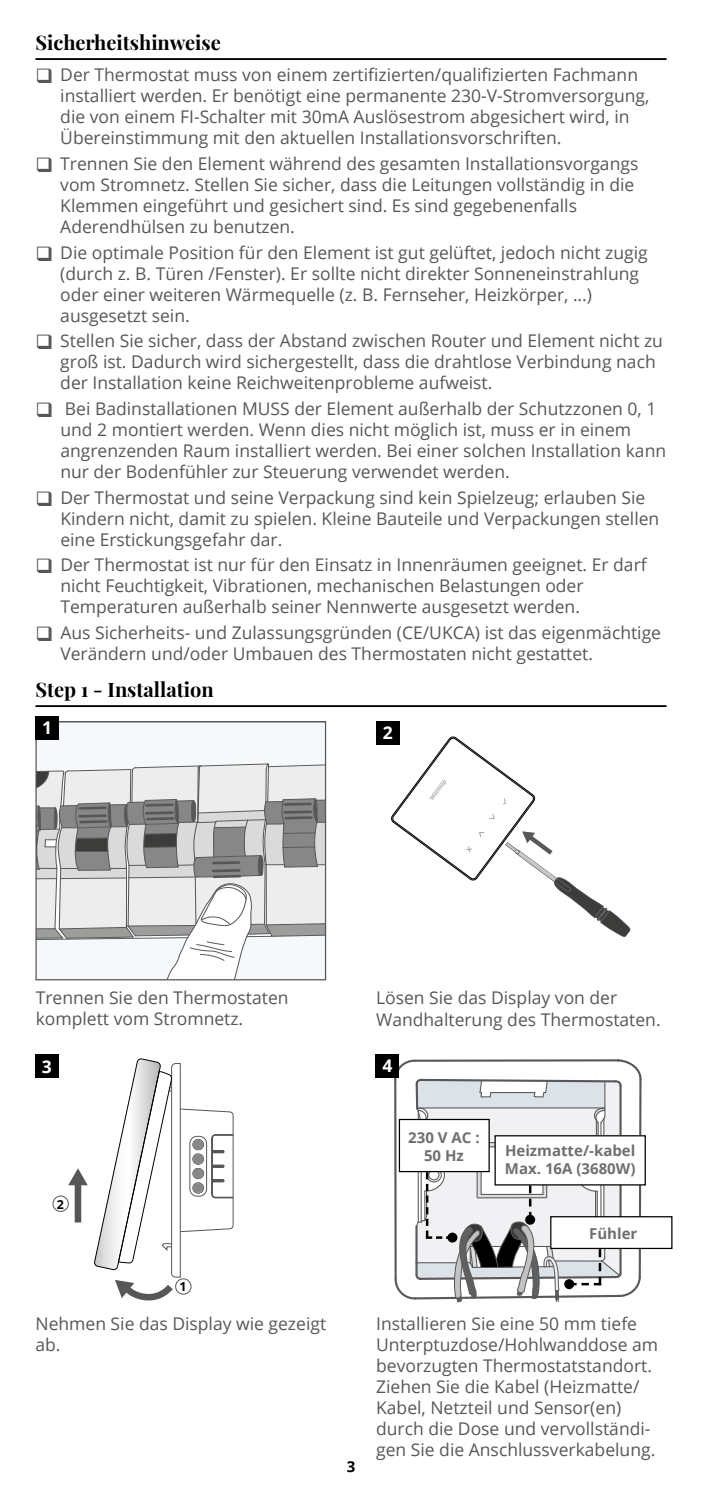
<style>
.page{position:relative;width:702px;height:1489px;background:#fff}
.page>*{position:absolute;margin:0;border:0;box-sizing:border-box;transform-origin:0 0}
.t1{font:700 20px "Playfair Display";color:#000}
.t2{font:17.5px/21px "Open Sans";color:#575756}
.t3{font:700 17.5px "Open Sans";color:#fff}
.t4{font:700 15px/18px "Open Sans";color:#706f6f;text-align:center}
.t5{font:700 15px "Open Sans";color:#000}
.t6{font:700 12.5px "Open Sans";color:#000}
</style>
<div class="page">
<hr style="left:35px;top:58px;width:631px;height:2px;background:#000">
<hr style="left:35px;top:705px;width:631px;height:2px;background:#000">
<svg style="left:37px;top:739px;width:287px;height:239px"></svg>
<div style="left:35px;top:721px;width:291px;height:259px;border:1px solid #575756"></div>
<svg style="left:68px;top:1168px;width:20px;height:17px"></svg>
<div style="left:75px;top:1182px;width:6px;height:40px;background:#575756"></div>
<svg style="left:94px;top:1058px;width:140px;height:243px"></svg>
<div style="left:53px;top:1195px;width:16px;height:16px;border:1px solid #575756;border-radius:50%"></div>
<div style="left:175px;top:1278px;width:16px;height:16px;border:1px solid #575756;border-radius:50%"></div>
<svg style="left:391px;top:736px;width:240px;height:201px"></svg>
<div style="left:36px;top:716px;width:23px;height:23px;background:#000"></div>
<div style="left:35px;top:1054px;width:24px;height:23px;background:#000"></div>
<div style="left:376px;top:721px;width:23px;height:23px;background:#000"></div>
<div style="left:376px;top:1053px;width:23px;height:24px;background:#000"></div>
<div style="left:550px;top:1215px;width:122px;height:33px;border:1px solid #000"></div>
<svg style="left:393px;top:1059px;width:249px;height:244px"></svg>
<div style="left:447px;top:1232px;width:10px;height:10px;background:#000;border-radius:50%"></div>
<p class="t1" style="left:35px;top:27px;width:187px">Sicherheitshinweise</p>
<p class="t2" style="left:60px;top:64px;width:590px">Der Thermostat muss von einem zertifizierten/qualifizierten Fachmann installiert werden. Er benötigt eine permanente 230-V-Stromversorgung, die von einem FI-Schalter mit 30mA Auslösestrom abgesichert wird, in Übereinstimmung mit den aktuellen Installationsvorschriften.</p>
<p class="t2" style="left:60px;top:153px;width:579px">Trennen Sie den Element während des gesamten Installationsvorgangs vom Stromnetz. Stellen Sie sicher, dass die Leitungen vollständig in die Klemmen eingeführt und gesichert sind. Es sind gegebenenfalls Aderendhülsen zu benutzen.</p>
<p class="t2" style="left:60px;top:241px;width:589px">Die optimale Position für den Element ist gut gelüftet, jedoch nicht zugig (durch z. B. Türen /Fenster). Er sollte nicht direkter Sonneneinstrahlung oder einer weiteren Wärmequelle (z. B. Fernseher, Heizkörper, ...) ausgesetzt sein.</p>
<p class="t2" style="left:60px;top:330px;width:604px">Stellen Sie sicher, dass der Abstand zwischen Router und Element nicht zu groß ist. Dadurch wird sichergestellt, dass die drahtlose Verbindung nach der Installation keine Reichweitenprobleme aufweist.</p>
<p class="t2" style="left:60px;top:397px;width:607px">Bei Badinstallationen MUSS der Element außerhalb der Schutzzonen 0, 1 und 2 montiert werden. Wenn dies nicht möglich ist, muss er in einem angrenzenden Raum installiert werden. Bei einer solchen Installation kann nur der Bodenfühler zur Steuerung verwendet werden.</p>
<p class="t2" style="left:60px;top:486px;width:600px">Der Thermostat und seine Verpackung sind kein Spielzeug; erlauben Sie<br>Kindern nicht, damit zu spielen. Kleine Bauteile und Verpackungen stellen eine Erstickungsgefahr dar.</p>
<p class="t2" style="left:60px;top:553px;width:588px">Der Thermostat ist nur für den Einsatz in Innenräumen geeignet. Er darf nicht Feuchtigkeit, Vibrationen, mechanischen Belastungen oder<br>Temperaturen außerhalb seiner Nennwerte ausgesetzt werden.</p>
<p class="t2" style="left:60px;top:621px;width:602px">Aus Sicherheits- und Zulassungsgründen (CE/UKCA) ist das eigenmächtige<br>Verändern und/oder Umbauen des Thermostaten nicht gestattet.</p>
<p class="t1" style="left:35px;top:673px;width:180px">Step 1 - Installation</p>
<p class="t3" style="left:42px;top:715px;width:11px">1</p>
<p class="t3" style="left:382px;top:720px;width:11px">2</p>
<p class="t2" style="left:36px;top:987px;width:254px">Trennen Sie den Thermostaten komplett vom Stromnetz.</p>
<p class="t3" style="left:42px;top:1053px;width:11px">3</p>
<p class="t2" style="left:376px;top:987px;width:286px">Lösen Sie das Display von der<br>Wandhalterung des Thermostaten.</p>
<p class="t3" style="left:382px;top:1053px;width:11px">4</p>
<p class="t6" style="left:57px;top:1195px;width:9px">2</p>
<p class="t6" style="left:180px;top:1277px;width:9px">1</p>
<p class="t2" style="left:35px;top:1312px;width:292px">Nehmen Sie das Display wie gezeigt ab.</p>
<p class="t5" style="left:347px;top:1455px;width:10px">3</p>
<p class="t4" style="left:408px;top:1128px;width:73px">230 V AC :<br>50 Hz</p>
<p class="t4" style="left:505px;top:1141px;width:132px;text-align:left">Heizmatte/-kabel<br>Max. 16A (3680W)</p>
<p class="t4" style="left:589px;top:1223px;width:50px">Fühler</p>
<p class="t2" style="left:376px;top:1312px;width:283px">Installieren Sie eine 50 mm tiefe Unterptuzdose/Hohlwanddose am bevorzugten Thermostatstandort.<br>Ziehen Sie die Kabel (Heizmatte/ Kabel, Netzteil und Sensor(en) durch die Dose und vervollständi&shy;gen Sie die Anschlussverkabelung.</p>
</div>
